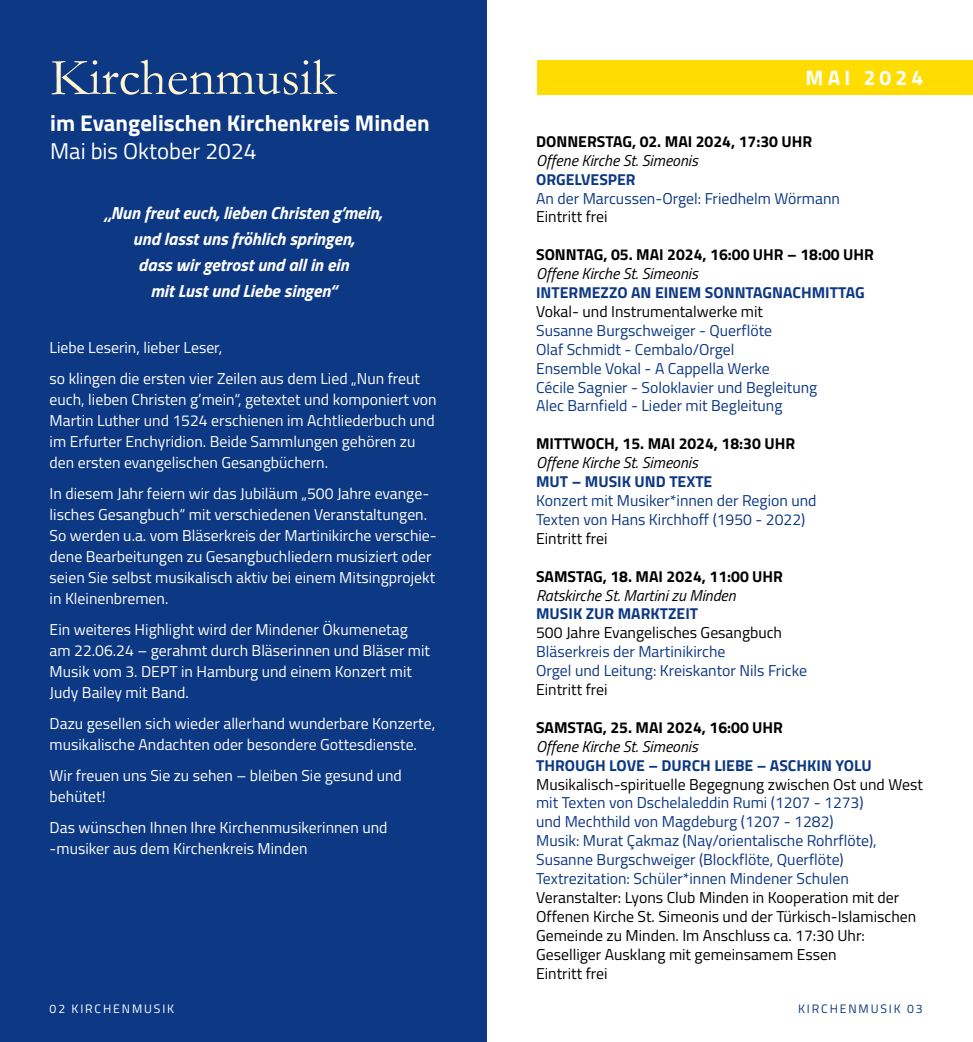
<style>
.page{position:relative;width:973px;height:1042px;background:#fff}
.page>*{position:absolute;margin:0;border:0;box-sizing:border-box;transform-origin:0 0}
.t1{font:52.5px "Garamond";color:#fff6cf}
.t2{font:700 22.75px "Titillium Web";color:#fff}
.t3{font:22.75px "Titillium Web";color:#fff}
.t4{font:700 21px "Titillium Web";letter-spacing:.2em;color:#fff}
.t5{font:italic 700 17.5px/26.2px "Titillium Web";color:#fff;text-align:center}
.t6{font:15.75px/21px "Titillium Web";color:#fff}
.t7{font:15.75px/18.9px "Titillium Web";color:#0d3884}
.t8{font:15.75px/18.9px "Titillium Web";color:#000}
.t9{font:700 15.75px "Titillium Web";color:#000}
.t10{font:italic 15.75px "Titillium Web";color:#000}
.t11{font:700 15.75px "Titillium Web";color:#0d3884}
.t12{font:12.25px "Titillium Web";letter-spacing:.15em;color:#0d3884}
.t13{font:12.25px "Titillium Web";letter-spacing:.15em;color:#fff}
</style>
<div class="page">
<div style="left:0;top:0;width:486px;height:1042px;background:#0d3884"></div>
<div style="left:537px;top:60px;width:435px;height:35px;background:#fd0"></div>
<h1 class="t1" style="left:50px;top:42px;width:288px">Kirchenmusik</h1>
<h2 class="t2" style="left:50px;top:105px;width:381px">im Evangelischen Kirchenkreis Minden</h2>
<h2 class="t3" style="left:50px;top:134px;width:208px">Mai bis Oktober 2024</h2>
<p class="t5" style="left:105px;top:198px;width:278px">„Nun freut euch, lieben Christen g’mein, und lasst uns fröhlich springen,<br>dass wir getrost und all in ein<br>mit Lust und Liebe singen“</p>
<p class="t6" style="left:50px;top:331px;width:372px;line-height:31px">Liebe Leserin, lieber Leser,<br>so klingen die ersten vier Zeilen aus dem Lied „Nun freut</p>
<p class="t6" style="left:50px;top:388px;width:388px">euch, lieben Christen g’mein“, getextet und komponiert von Martin Luther und 1524 erschienen im Achtliederbuch und im Erfurter Enchyridion. Beide Sammlungen gehören zu den ersten evangelischen Gesangbüchern.</p>
<p class="t6" style="left:50px;top:482px;width:388px">In diesem Jahr feiern wir das Jubiläum „500 Jahre evange&shy;lisches Gesangbuch“ mit verschiedenen Veranstaltungen.<br>So werden u.a. vom Bläserkreis der Martinikirche verschie&shy;dene Bearbeitungen zu Gesangbuchliedern musiziert oder seien Sie selbst musikalisch aktiv bei einem Mitsingprojekt in Kleinenbremen.</p>
<p class="t6" style="left:50px;top:618px;width:382px">Ein weiteres Highlight wird der Mindener Ökumenetag am 22.06.24 – gerahmt durch Bläserinnen und Bläser mit Musik vom 3. DEPT in Hamburg und einem Konzert mit Judy Bailey mit Band.</p>
<p class="t6" style="left:50px;top:712px;width:387px">Dazu gesellen sich wieder allerhand wunderbare Konzerte, musikalische Andachten oder besondere Gottesdienste.</p>
<p class="t6" style="left:50px;top:764px;width:354px">Wir freuen uns Sie zu sehen – bleiben Sie gesund und behütet!</p>
<p class="t6" style="left:50px;top:816px;width:339px">Das wünschen Ihnen Ihre Kirchenmusikerinnen und -musiker aus dem Kirchenkreis Minden</p>
<p class="t13" style="left:50px;top:1000px;width:126px">02 KIRCHENMUSIK</p>
<h3 class="t4" style="left:805px;top:62px;width:119px">MAI 2024</h3>
<p class="t9" style="left:536px;top:129px;width:277px">DONNERSTAG, 02. MAI 2024, 17:30 UHR</p>
<p class="t10" style="left:536px;top:149px;width:163px">Offene Kirche St. Simeonis</p>
<p class="t11" style="left:536px;top:167px;width:101px">ORGELVESPER</p>
<p class="t7" style="left:536px;top:188px;width:305px">An der Marcussen-Orgel: Friedhelm Wörmann</p>
<p class="t8" style="left:536px;top:207px;width:73px">Eintritt frei</p>
<p class="t9" style="left:536px;top:243px;width:339px">SONNTAG, 05. MAI 2024, 16:00 UHR – 18:00 UHR</p>
<p class="t10" style="left:536px;top:262px;width:163px">Offene Kirche St. Simeonis</p>
<p class="t11" style="left:536px;top:280px;width:330px">INTERMEZZO AN EINEM SONNTAGNACHMITTAG</p>
<p class="t8" style="left:536px;top:301px;width:228px">Vokal- und Instrumentalwerke mit</p>
<p class="t7" style="left:536px;top:320px;width:282px">Susanne Burgschweiger - Querflöte<br>Olaf Schmidt - Cembalo/Orgel<br>Ensemble Vokal - A Cappella Werke<br>Cécile Sagnier - Soloklavier und Begleitung Alec Barnfield - Lieder mit Begleitung</p>
<p class="t9" style="left:536px;top:432px;width:260px">MITTWOCH, 15. MAI 2024, 18:30 UHR</p>
<p class="t10" style="left:536px;top:451px;width:163px">Offene Kirche St. Simeonis</p>
<p class="t11" style="left:536px;top:469px;width:178px">MUT – MUSIK UND TEXTE</p>
<p class="t7" style="left:536px;top:490px;width:282px">Konzert mit Musiker*innen der Region und<br>Texten von Hans Kirchhoff (1950 - 2022)</p>
<p class="t8" style="left:536px;top:528px;width:73px">Eintritt frei</p>
<p class="t9" style="left:536px;top:564px;width:248px">SAMSTAG, 18. MAI 2024, 11:00 UHR</p>
<p class="t10" style="left:536px;top:583px;width:201px">Ratskirche St. Martini zu Minden</p>
<p class="t11" style="left:536px;top:602px;width:163px">MUSIK ZUR MARKTZEIT</p>
<p class="t8" style="left:536px;top:622px;width:247px">500 Jahre Evangelisches Gesangbuch</p>
<p class="t7" style="left:536px;top:641px;width:272px">Bläserkreis der Martinikirche<br>Orgel und Leitung: Kreiskantor Nils Fricke</p>
<p class="t8" style="left:536px;top:679px;width:73px">Eintritt frei</p>
<p class="t9" style="left:536px;top:715px;width:248px">SAMSTAG, 25. MAI 2024, 16:00 UHR</p>
<p class="t10" style="left:536px;top:735px;width:163px">Offene Kirche St. Simeonis</p>
<p class="t11" style="left:536px;top:753px;width:337px">THROUGH LOVE – DURCH LIEBE – ASCHKIN YOLU</p>
<p class="t8" style="left:536px;top:774px;width:388px">Musikalisch-spirituelle Begegnung zwischen Ost und West</p>
<p class="t7" style="left:536px;top:793px;width:342px">mit Texten von Dschelaleddin Rumi (1207 - 1273) und Mechthild von Magdeburg (1207 - 1282)<br>Musik: Murat Çakmaz (Nay/orientalische Rohrflöte), Susanne Burgschweiger (Blockflöte, Querflöte)<br>Textrezitation: Schüler*innen Mindener Schulen</p>
<p class="t8" style="left:536px;top:887px;width:381px">Veranstalter: Lyons Club Minden in Kooperation mit der Offenen Kirche St. Simeonis und der Türkisch-Islamischen Gemeinde zu Minden. Im Anschluss ca. 17:30 Uhr:<br>Geselliger Ausklang mit gemeinsamem Essen<br>Eintritt frei</p>
<p class="t12" style="left:798px;top:1000px;width:126px">KIRCHENMUSIK 03</p>
</div>
